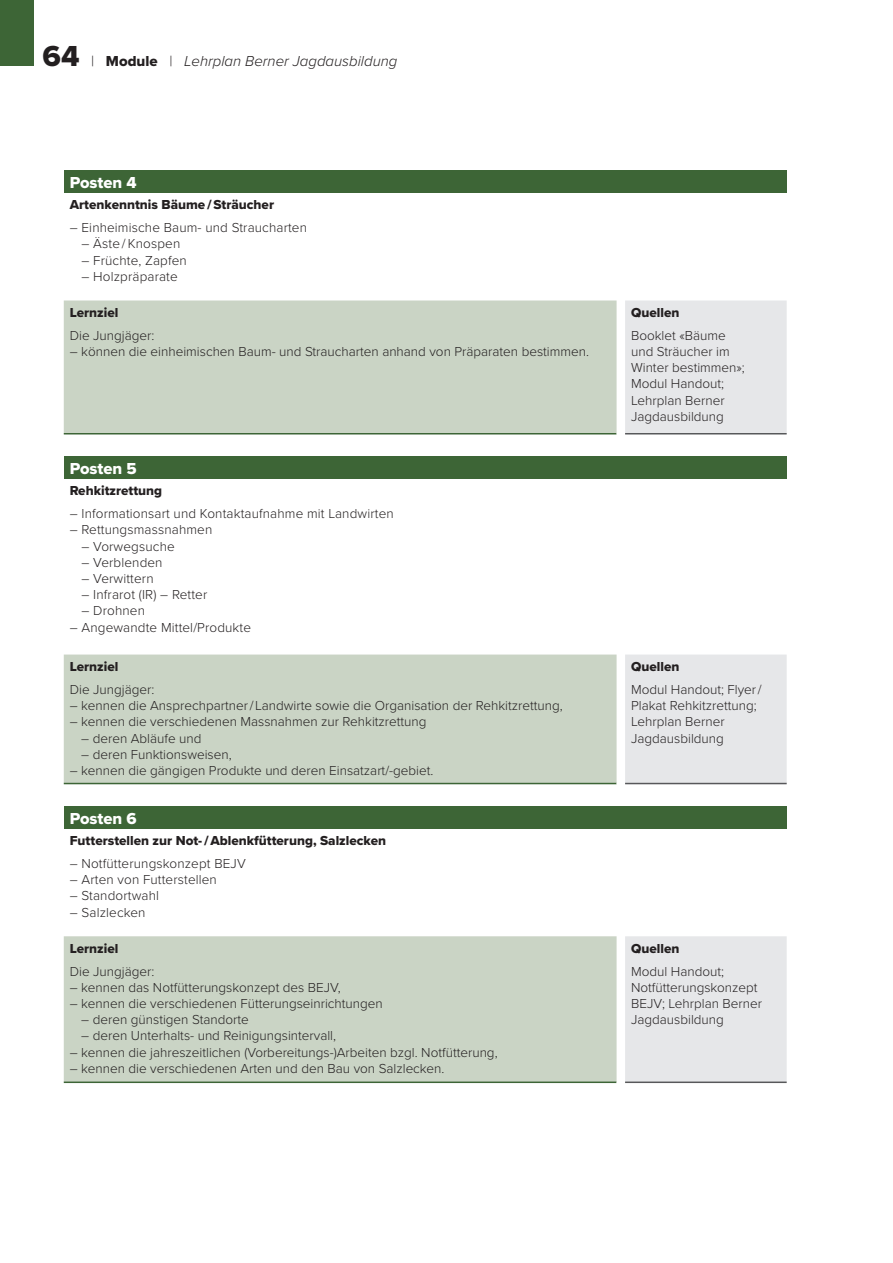
<style>
.page{position:relative;width:893px;height:1263px;background:#fff}
.page>*{position:absolute;margin:0;border:0;box-sizing:border-box;transform-origin:0 0}
.t1{font:16.5px "Proxima Nova Extrabld";color:#fff}
.t2{font:italic 300 15px "Proxima Nova";color:#231f20}
.t3{font:300 13.5px/16.2px "Proxima Nova";color:#231f20}
.t4{font:13.5px "Proxima Nova Extrabld";color:#231f20}
.s1{font-family:"Proxima Nova Extrabld";font-weight:400;font-style:normal;font-size:30px}
.s2{font-style:normal}
.s3{font-family:"Proxima Nova Extrabld";font-weight:400;font-style:normal}
</style>
<div class="page">
<div style="left:0;top:0;width:34px;height:66px;background:#3d6536"></div>
<div style="left:64px;top:170px;width:723px;height:23px;background:#3d6536"></div>
<div style="left:64px;top:300px;width:553px;height:133px;background:#cad4c5"></div>
<hr style="left:64px;top:433px;width:553px;height:1px;background:#3d6536">
<div style="left:625px;top:300px;width:162px;height:133px;background:#e6e7e9"></div>
<hr style="left:625px;top:433px;width:162px;height:1px;background:#57585a">
<div style="left:64px;top:456px;width:723px;height:23px;background:#3d6536"></div>
<div style="left:64px;top:654px;width:553px;height:129px;background:#cad4c5"></div>
<hr style="left:64px;top:783px;width:553px;height:1px;background:#3d6536">
<div style="left:625px;top:654px;width:162px;height:129px;background:#e6e7e9"></div>
<hr style="left:625px;top:783px;width:162px;height:1px;background:#57585a">
<div style="left:64px;top:806px;width:723px;height:22px;background:#3d6536"></div>
<div style="left:64px;top:936px;width:553px;height:145px;background:#cad4c5"></div>
<hr style="left:64px;top:1081px;width:553px;height:2px;background:#3d6536">
<div style="left:625px;top:936px;width:162px;height:145px;background:#e6e7e9"></div>
<hr style="left:625px;top:1081px;width:162px;height:2px;background:#57585a">
<p class="t2" style="left:43px;top:50px;width:356px"><span class="s1">64</span> <span class="s2">|</span> <span class="s3">Module</span> <span class="s2">|</span> Lehrplan Berner Jagdausbildung</p>
<p class="t1" style="left:70px;top:170px;width:68px">Posten 4</p>
<p class="t4" style="left:70px;top:195px;width:206px">Artenkenntnis Bäume / Sträucher</p>
<p class="t3" style="left:70px;top:219px;width:239px">– Einheimische Baum- und Straucharten</p>
<p class="t3" style="left:82px;top:235px;width:100px">– Äste / Knospen</p>
<p class="t3" style="left:82px;top:251px;width:107px">– Früchte, Zapfen</p>
<p class="t3" style="left:82px;top:267px;width:98px">– Holzpräparate</p>
<p class="t4" style="left:70px;top:303px;width:50px">Lernziel</p>
<p class="t4" style="left:631px;top:303px;width:50px">Quellen</p>
<p class="t3" style="left:70px;top:326px;width:86px">Die Jungjäger:</p>
<p class="t3" style="left:70px;top:343px;width:521px">– können die einheimischen Baum- und Straucharten anhand von Präparaten bestimmen.</p>
<p class="t3" style="left:631px;top:326px;width:115px">Booklet «Bäume und Sträucher im<br>Winter bestimmen»;<br>Modul Handout;<br>Lehrplan Berner<br>Jagdausbildung</p>
<p class="t1" style="left:70px;top:456px;width:68px">Posten 5</p>
<p class="t4" style="left:70px;top:481px;width:94px">Rehkitzrettung</p>
<p class="t3" style="left:70px;top:505px;width:325px">– Informationsart und Kontaktaufnahme mit Landwirten</p>
<p class="t3" style="left:70px;top:521px;width:144px">– Rettungsmassnahmen</p>
<p class="t3" style="left:82px;top:537px;width:95px">– Vorwegsuche</p>
<p class="t3" style="left:82px;top:553px;width:83px">– Verblenden</p>
<p class="t3" style="left:82px;top:570px;width:74px">– Verwittern</p>
<p class="t3" style="left:82px;top:586px;width:127px">– Infrarot (IR) – Retter</p>
<p class="t3" style="left:82px;top:602px;width:65px">– Drohnen</p>
<p class="t3" style="left:70px;top:618px;width:183px">– Angewandte Mittel/Produkte</p>
<p class="t4" style="left:70px;top:657px;width:50px">Lernziel</p>
<p class="t4" style="left:631px;top:657px;width:50px">Quellen</p>
<p class="t3" style="left:70px;top:680px;width:86px">Die Jungjäger:</p>
<p class="t3" style="left:70px;top:697px;width:494px">– kennen die Ansprechpartner / Landwirte sowie die Organisation der Rehkitzrettung,</p>
<p class="t3" style="left:70px;top:713px;width:358px">– kennen die verschiedenen Massnahmen zur Rehkitzrettung</p>
<p class="t3" style="left:81px;top:729px;width:122px">– deren Abläufe und</p>
<p class="t3" style="left:81px;top:745px;width:152px">– deren Funktionsweisen,</p>
<p class="t3" style="left:70px;top:761px;width:365px">– kennen die gängigen Produkte und deren Einsatzart/-gebiet.</p>
<p class="t3" style="left:631px;top:680px;width:132px">Modul Handout; Flyer /<br>Plakat Rehkitzrettung;<br>Lehrplan Berner<br>Jagdausbildung</p>
<p class="t1" style="left:70px;top:806px;width:68px">Posten 6</p>
<p class="t4" style="left:70px;top:831px;width:318px">Futterstellen zur Not- / Ablenkfütterung, Salzlecken</p>
<p class="t3" style="left:70px;top:854px;width:177px">– Notfütterungskonzept BEJV</p>
<p class="t3" style="left:70px;top:871px;width:149px">– Arten von Futterstellen</p>
<p class="t3" style="left:70px;top:887px;width:91px">– Standortwahl</p>
<p class="t3" style="left:70px;top:903px;width:77px">– Salzlecken</p>
<p class="t4" style="left:70px;top:938px;width:50px">Lernziel</p>
<p class="t4" style="left:631px;top:938px;width:50px">Quellen</p>
<p class="t3" style="left:70px;top:962px;width:86px">Die Jungjäger:</p>
<p class="t3" style="left:70px;top:978px;width:272px">– kennen das Notfütterungskonzept des BEJV,</p>
<p class="t3" style="left:70px;top:995px;width:314px">– kennen die verschiedenen Fütterungseinrichtungen</p>
<p class="t3" style="left:81px;top:1011px;width:169px">– deren günstigen Standorte</p>
<p class="t3" style="left:81px;top:1027px;width:256px">– deren Unterhalts- und Reinigungsintervall,</p>
<p class="t3" style="left:70px;top:1043px;width:429px">– kennen die jahreszeitlichen (Vorbereitungs-)Arbeiten bzgl. Notfütterung,</p>
<p class="t3" style="left:70px;top:1059px;width:376px">– kennen die verschiedenen Arten und den Bau von Salzlecken.</p>
<p class="t3" style="left:631px;top:962px;width:132px">Modul Handout;<br>Notfütterungskonzept<br>BEJV; Lehrplan Berner<br>Jagdausbildung</p>
</div>
